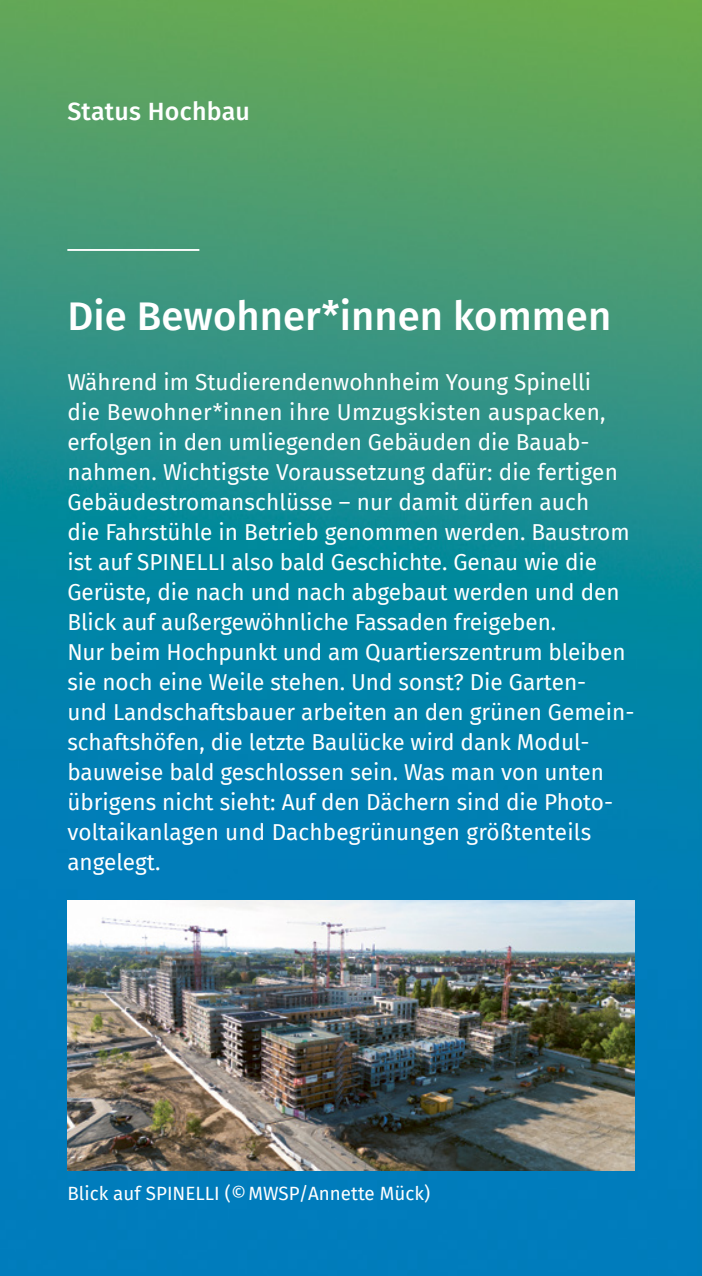
<style>
.page{position:relative;width:702px;height:1276px;background:#fff}
.page>*{position:absolute;margin:0;border:0;box-sizing:border-box;transform-origin:0 0}
.BF-Headline_h2{font:500 40px "Fira Sans";color:#fff}
.BF-Bereich_h1{font:500 25px "Fira Sans";letter-spacing:.01em;color:#fff}
.t1{font:22.5px/30px "Fira Sans";color:#fff}
.t2{font:18.75px "Fira Sans";color:#fff}
</style>
<div class="page">
<img style="left:0;top:0;width:702px;height:1276px">
<hr style="left:67px;top:249px;width:132px;height:2px;background:#fff">
<img style="left:67px;top:900px;width:567px;height:270px">
<h1 class="BF-Bereich_h1" style="left:67px;top:91px;width:184px">Status Hochbau</h1>
<h2 class="BF-Headline_h2" style="left:67px;top:284px;width:545px">Die Bewohner*innen kommen</h2>
<p class="t1" style="left:67px;top:367px;width:525px">Während im Studierendenwohnheim Young Spinelli</p>
<p class="t1" style="left:67px;top:397px;width:552px">die Bewohner*innen ihre Umzugskisten auspacken, erfolgen in den umliegenden Gebäuden die Bauab&shy;nahmen. Wichtigste Voraussetzung dafür: die fertigen Gebäudestromanschlüsse – nur damit dürfen auch</p>
<p class="t1" style="left:67px;top:517px;width:563px">die Fahrstühle in Betrieb genommen werden. Baustrom ist auf SPINELLI also bald Geschichte. Genau wie die Gerüste, die nach und nach abgebaut werden und den Blick auf außergewöhnliche Fassaden freigeben.</p>
<p class="t1" style="left:67px;top:637px;width:560px">Nur beim Hochpunkt und am Quartierszentrum bleiben sie noch eine Weile stehen. Und sonst? Die Garten-</p>
<p class="t1" style="left:67px;top:697px;width:568px">und Landschaftsbauer arbeiten an den grünen Gemein&shy;schaftshöfen, die letzte Baulücke wird dank Modul&shy;bauweise bald geschlossen sein. Was man von unten übrigens nicht sieht: Auf den Dächern sind die Photo&shy;voltaikanlagen und Dachbegrünungen größtenteils</p>
<p class="t1" style="left:67px;top:847px;width:95px">angelegt.</p>
<p class="t2" style="left:67px;top:1179px;width:364px">Blick auf SPINELLI (©MWSP/Annette Mück)</p>
</div>
